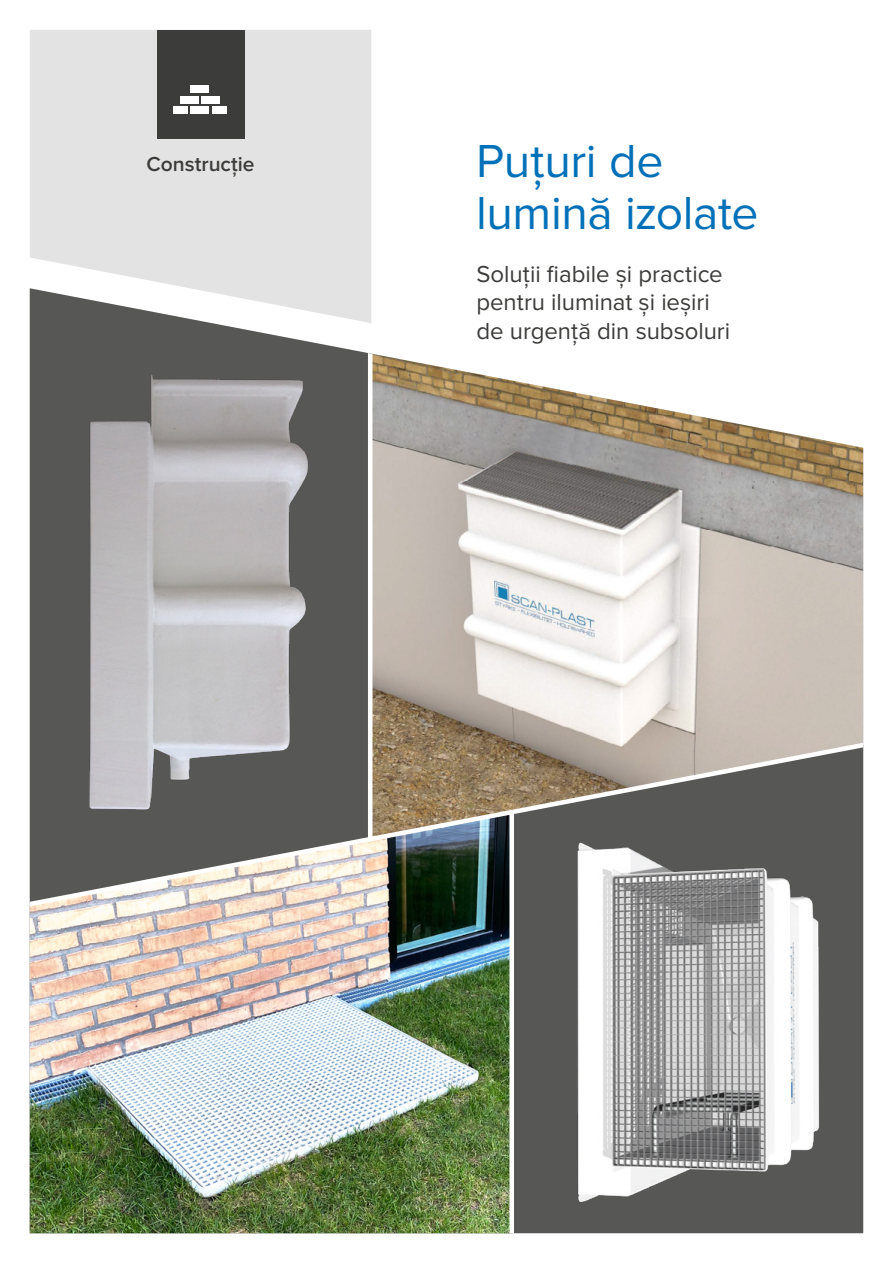
<style>
.page{position:relative;width:893px;height:1263px;background:#fff}
.page>*{position:absolute;margin:0;border:0;box-sizing:border-box;transform-origin:0 0}
.t1{font:48px/52.5px "Proxima Nova";letter-spacing:-.01em;color:#0071b9}
.t2{font:24px/28.8px "Proxima Nova";letter-spacing:-.005em;color:#3c3c3b}
.t3{font:600 21px "Proxima Nova";color:#3c3c3b}
</style>
<div class="page">
<img style="left:372px;top:353px;width:491px;height:383px">
<svg style="left:30px;top:323px;width:338px;height:413px;background:#666665"></svg>
<img style="left:54px;top:337px;width:299px;height:399px">
<img style="left:30px;top:913px;width:479px;height:320px">
<div style="left:514px;top:913px;width:12px;height:320px;background:#575756"></div>
<img style="left:526px;top:913px;width:337px;height:320px">
<svg style="left:30px;top:736px;width:833px;height:177px;background:#817e78"></svg>
<hr style="left:368px;top:288px;width:4px;height:552px;background:#fff">
<div style="left:509px;top:813px;width:5px;height:420px;background:#fff"></div>
<svg style="left:30px;top:30px;width:341px;height:293px;background:#e0e0e0"></svg>
<div style="left:157px;top:30px;width:87px;height:109px;background:#3c3c3b"></div>
<div style="left:191px;top:86px;width:18px;height:7px;background:#fff"></div>
<div style="left:180px;top:96px;width:19px;height:7px;background:#fff"></div>
<div style="left:201px;top:96px;width:19px;height:7px;background:#fff"></div>
<div style="left:191px;top:106px;width:18px;height:7px;background:#fff"></div>
<div style="left:174px;top:106px;width:14px;height:7px;background:#fff"></div>
<div style="left:212px;top:106px;width:14px;height:7px;background:#fff"></div>
<p class="t3" style="left:147px;top:152px;width:109px">Construcție</p>
<h1 class="t1" style="left:476px;top:135px;width:284px">Puțuri de lumină izolate</h1>
<p class="t2" style="left:476px;top:259px;width:255px">Soluții fiabile și practice pentru iluminat și ieșiri de urgență din subsoluri</p>
</div>
